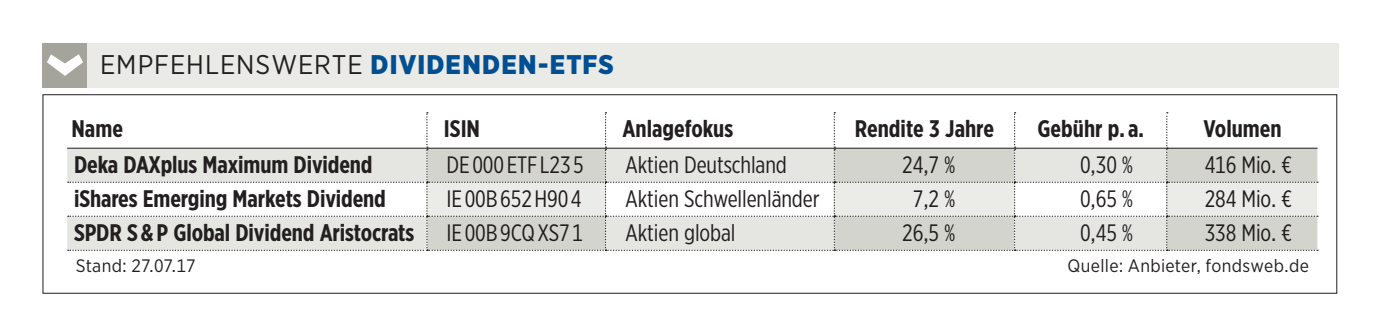
<style>
.page{position:relative;width:1382px;height:336px;background:#fff}
.page>*{position:absolute;margin:0;border:0;box-sizing:border-box;transform-origin:0 0}
.t1{font:27px "Gotham Narrow";letter-spacing:.035em;color:#231f20}
.t2{font:700 24px "Gotham X Narrow";letter-spacing:-.005em;color:#231f20}
.t3{font:23.7px "Gotham X Narrow";letter-spacing:-.005em;color:#231f20}
.t4{font:18px "Gotham Narrow";letter-spacing:.02em;color:#231f20}
.s1{font-weight:900;color:#004f92}
</style>
<div class="page">
<div style="left:43px;top:43px;width:1296px;height:44px;background:#eaeae6"></div>
<div style="left:43px;top:43px;width:44px;height:44px;background:#a4a49d"></div>
<svg style="left:47px;top:54px;width:36px;height:22px"></svg>
<hr style="left:67px;top:148px;width:360px;height:1px;background:#231f20">
<svg style="left:68px;top:112px;width:1250px;height:139px"></svg>
<div style="left:43px;top:94px;width:1294px;height:200px;border:1px solid #231f20"></div>
<svg style="left:428px;top:148px;width:178px;height:102px;background:#d8d8d3"></svg>
<svg style="left:834px;top:148px;width:180px;height:102px;background:#d6d7d1"></svg>
<svg style="left:1166px;top:148px;width:151px;height:102px;background:#d7d8d2"></svg>
<p class="t1" style="left:100px;top:48px;width:515px">EMPFEHLENSWERTE <span class="s1">DIVIDENDEN-ETFS</span></p>
<p class="t2" style="left:71px;top:113px;width:53px">Name</p>
<p class="t2" style="left:444px;top:113px;width:38px">ISIN</p>
<p class="t2" style="left:622px;top:113px;width:112px">Anlagefokus</p>
<p class="t2" style="left:855px;top:113px;width:140px">Rendite 3 Jahre</p>
<p class="t2" style="left:1037px;top:113px;width:108px">Gebühr p. a.</p>
<p class="t2" style="left:1203px;top:113px;width:80px">Volumen</p>
<p class="t2" style="left:74px;top:150px;width:300px">Deka DAXplus Maximum Dividend</p>
<p class="t3" style="left:446px;top:151px;width:139px">DE 000 ETF L23 5</p>
<p class="t3" style="left:625px;top:151px;width:163px">Aktien Deutschland</p>
<p class="t3" style="left:902px;top:151px;width:54px">24,7 %</p>
<p class="t3" style="left:1080px;top:151px;width:54px">0,30 %</p>
<p class="t3" style="left:1205px;top:151px;width:89px">416 Mio. €</p>
<p class="t2" style="left:74px;top:184px;width:313px">iShares Emerging Markets Dividend</p>
<p class="t3" style="left:446px;top:185px;width:137px">IE 00B 652 H90 4</p>
<p class="t3" style="left:625px;top:185px;width:196px">Aktien Schwellenländer</p>
<p class="t3" style="left:913px;top:185px;width:44px">7,2 %</p>
<p class="t3" style="left:1080px;top:185px;width:54px">0,65 %</p>
<p class="t3" style="left:1205px;top:185px;width:89px">284 Mio. €</p>
<p class="t2" style="left:74px;top:218px;width:342px">SPDR S &amp; P Global Dividend Aristocrats</p>
<p class="t3" style="left:446px;top:219px;width:138px">IE 00B 9CQ XS7 1</p>
<p class="t3" style="left:625px;top:219px;width:112px">Aktien global</p>
<p class="t3" style="left:902px;top:219px;width:54px">26,5 %</p>
<p class="t3" style="left:1080px;top:219px;width:54px">0,45 %</p>
<p class="t3" style="left:1205px;top:219px;width:89px">338 Mio. €</p>
<p class="t4" style="left:76px;top:254px;width:121px">Stand: 27.07.17</p>
<p class="t4" style="left:1067px;top:254px;width:243px">Quelle: Anbieter, fondsweb.de</p>
</div>
